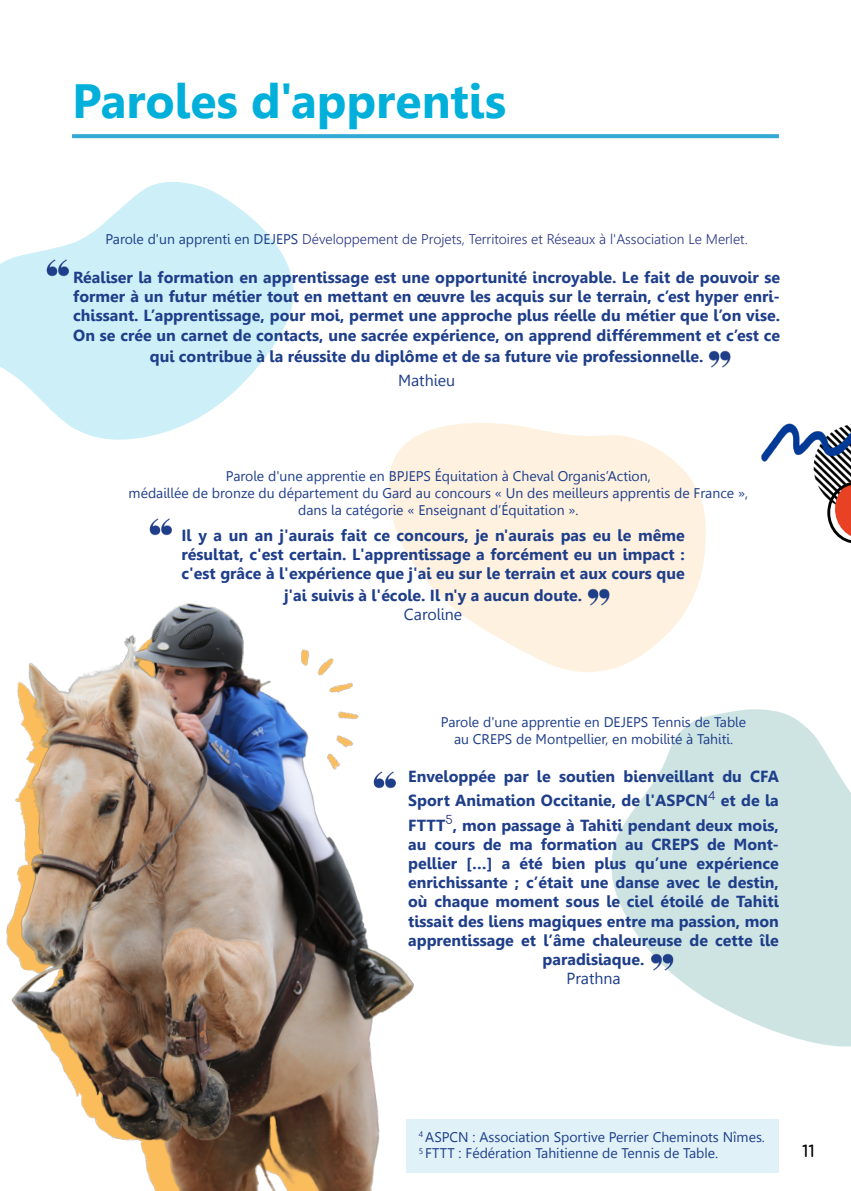
<style>
.page{position:relative;width:851px;height:1191px;background:#fff}
.page>*{position:absolute;margin:0;border:0;box-sizing:border-box;transform-origin:0 0}
.t1{font:700 48px "Leelawadee";color:#00b0db}
.t2{font:700 16px/19.2px "Leelawadee";color:#1e3e8a;text-align:justify}
.t3{font:16px "Leelawadee";color:#1e3e8a}
.t4{font:700 16px "Comfortaa";color:#000}
.t5{font:14px/16.8px "Leelawadee";color:#1e3e8a;text-align:center}
.t6{font:300 14px "Leelawadee UI";color:#283583}
.t7{font:14px/16.8px "Leelawadee UI";color:#1e3e8a}
.s1{font-family:"Leelawadee";font-weight:400;color:#1e3e8a}
</style>
<div class="page">
<img style="left:6px;top:630px;width:458px;height:561px">
<img style="left:153px;top:603px;width:311px;height:266px">
<svg style="left:0;top:182px;width:294px;height:258px;fill:#cdeff7"></svg>
<img style="left:42px;top:252px;width:30px;height:38px">
<svg style="left:611px;top:709px;width:239px;height:338px;fill:#cde4e3"></svg>
<img style="left:149px;top:518px;width:23px;height:18px">
<img style="left:813px;top:463px;width:37px;height:35px">
<svg style="left:827px;top:479px;width:23px;height:64px"></svg>
<img style="left:761px;top:423px;width:89px;height:40px">
<div style="left:406px;top:1119px;width:372px;height:53px;background:#e0f2f8"></div>
<svg style="left:385px;top:423px;width:321px;height:250px;fill:#fef1df"></svg>
<svg style="left:72px;top:134px;width:706px;height:4px;background:#3aadd5"></svg>
<img style="left:369px;top:765px;width:30px;height:37px">
<img style="left:584px;top:575px;width:31px;height:37px">
<img style="left:647px;top:939px;width:31px;height:38px">
<img style="left:708px;top:350px;width:23px;height:18px">
<h1 class="t1" style="left:72px;top:74px;width:435px">Paroles d'apprentis</h1>
<p class="t6" style="left:105px;top:229px;width:643px"><span class="s1">Parole d'un apprenti en DEJEPS</span> Développement de Projets, Territoires et Réseaux à l'Association Le Merlet.</p>
<p class="t2" style="left:73px;top:268px;width:708px">Réaliser la formation en apprentissage est une opportunité incroyable. Le fait de pouvoir se former à un futur métier tout en mettant en œuvre les acquis sur le terrain, c’est hyper enri&shy;chissant. L’apprentissage, pour moi, permet une approche plus réelle du métier que l’on vise.<br>On se crée un carnet de contacts, une sacrée expérience, on apprend différemment et c’est ce</p>
<p class="t2" style="left:150px;top:347px;width:555px">qui contribue à la réussite du diplôme et de sa future vie professionnelle.</p>
<p class="t3" style="left:398px;top:371px;width:59px">Mathieu</p>
<p class="t5" style="left:129px;top:468px;width:621px">Parole d'une apprentie en BPJEPS Équitation à Cheval Organis’Action,<br>médaillée de bronze du département du Gard au concours « Un des meilleurs apprentis de France », dans la catégorie « Enseignant d’Équitation ».</p>
<p class="t2" style="left:181px;top:526px;width:504px">Il y a un an j'aurais fait ce concours, je n'aurais pas eu le même résultat, c'est certain. L'apprentissage a forcément eu un impact : c'est grâce à l'expérience que j'ai eu sur le terrain et aux cours que</p>
<p class="t2" style="left:284px;top:586px;width:300px">j'ai suivis à l'école. Il n'y a aucun doute.</p>
<p class="t3" style="left:404px;top:605px;width:60px">Caroline</p>
<p class="t5" style="left:441px;top:714px;width:307px">Parole d'une apprentie en DEJEPS Tennis de Table au CREPS de Montpellier, en mobilité à Tahiti.</p>
<p class="t2" style="left:408px;top:765px;width:372px;line-height:24px">Enveloppée par le soutien bienveillant du CFA Sport Animation Occitanie, de l'ASPCN<sup>4</sup> et de la FTTT<sup>5</sup>, mon passage à Tahiti pendant deux mois,</p>
<p class="t2" style="left:408px;top:834px;width:372px;text-align:center">au cours de ma formation au CREPS de Mont&shy;pellier […] a été bien plus qu’une expérience enrichissante ; c’était une danse avec le destin, où chaque moment sous le ciel étoilé de Tahiti tissait des liens magiques entre ma passion, mon apprentissage et l’âme chaleureuse de cette île paradisiaque.</p>
<p class="t3" style="left:566px;top:969px;width:56px">Prathna</p>
<p class="t7" style="left:418px;top:1127px;width:348px"><sup>4</sup> ASPCN : Association Sportive Perrier Cheminots Nîmes.<br><sup>5</sup> FTTT : Fédération Tahitienne de Tennis de Table.</p>
<p class="t4" style="left:802px;top:1136px;width:14px">11</p>
</div>
